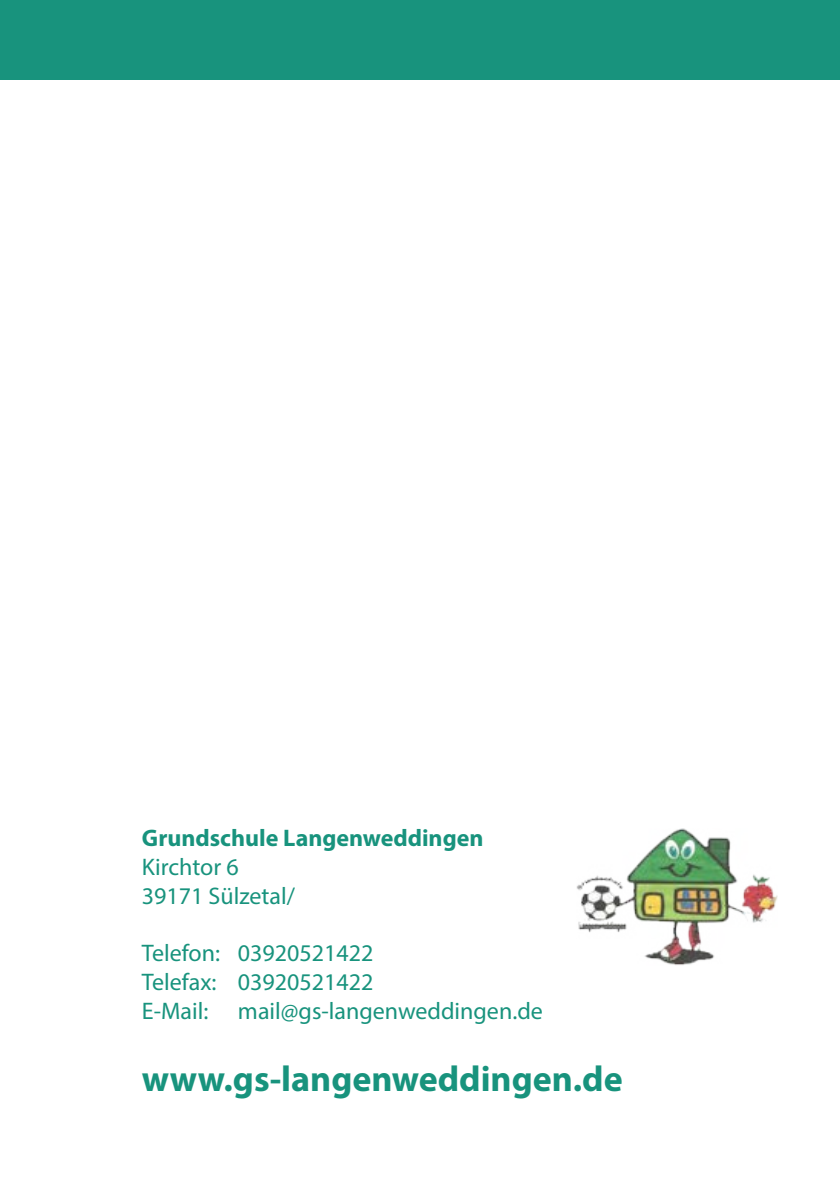
<style>
.page{position:relative;width:840px;height:1191px;background:#fff}
.page>*{position:absolute;margin:0;border:0;box-sizing:border-box;transform-origin:0 0}
.t1{font:700 36px "Myriad Pro";color:#18937d}
.t2{font:24px/28.8px "Myriad Pro";color:#18937d}
.t3{font:700 24px "Myriad Pro";color:#18937d}
</style>
<div class="page">
<div style="left:0;top:0;width:839px;height:79px;background:#18937d"></div>
<img style="left:576px;top:828px;width:201px;height:137px">
<p class="t3" style="left:142px;top:822px;width:343px">Grundschule Langenweddingen</p>
<p class="t2" style="left:142px;top:852px;width:154px">Kirchtor 6<br>39171 Sülzetal/</p>
<p class="t2" style="left:142px;top:938px;width:402px">Telefon: 03920521422<br>Telefax: 03920521422<br>E-Mail: mail@gs-langenweddingen.de</p>
<h1 class="t1" style="left:142px;top:1055px;width:482px">www.gs-langenweddingen.de</h1>
</div>
